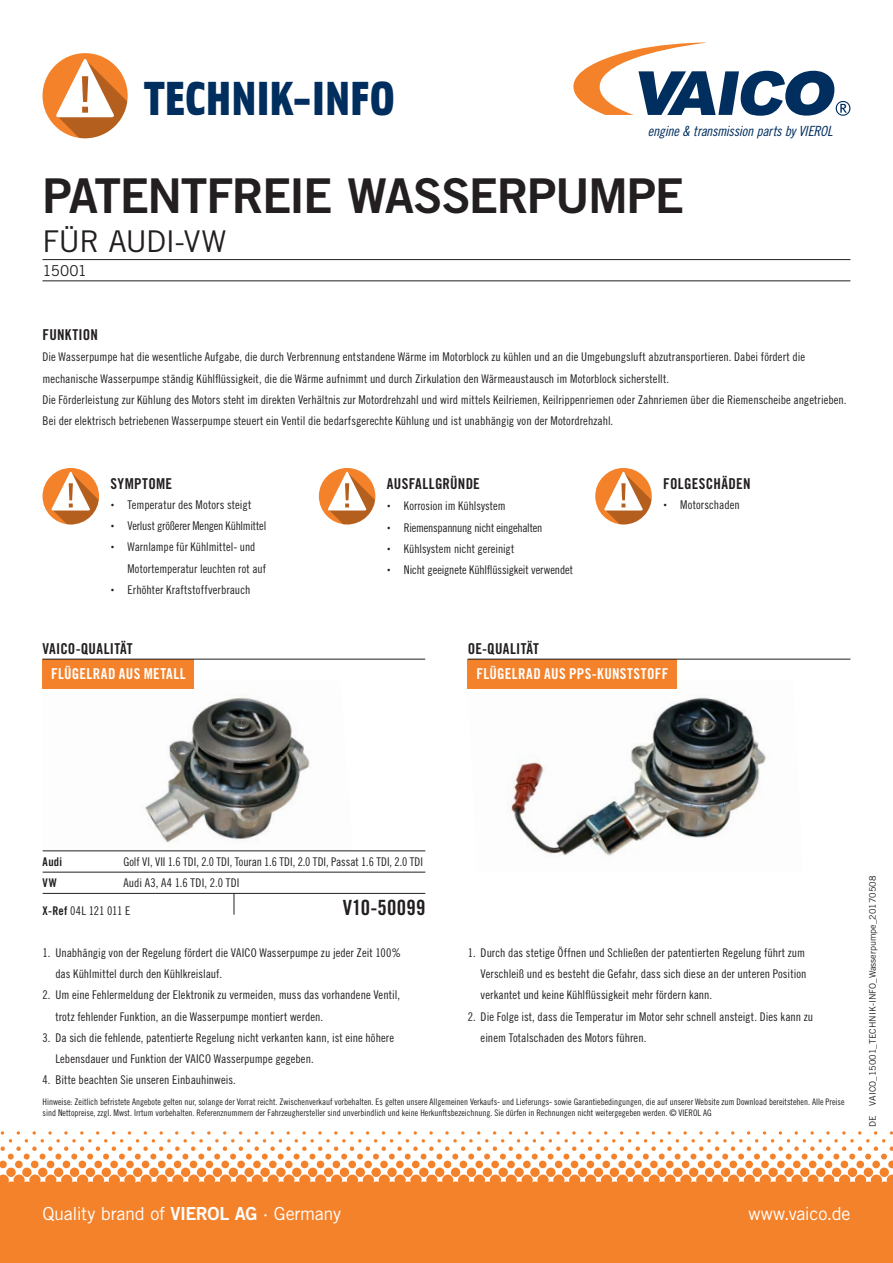
<style>
.page{position:relative;width:893px;height:1263px;background:#fff}
.page>*{position:absolute;margin:0;border:0;box-sizing:border-box;transform-origin:0 0}
.t1{font:48px "Trade Gothic Bold Two";letter-spacing:-.035em;color:#231f20}
.t2{font:48px "Solex Black Lining";letter-spacing:-.015em;color:#002e5e}
.t3{font:30px "Trade Gothic";letter-spacing:-.03em;color:#231f20}
.t4{font:21px "Trade Gothic Bold Cond Twenty";letter-spacing:.01em;color:#231f20}
.t5{font:18px "Trade Gothic";letter-spacing:-.02em;color:#fff}
.t6{font:15px "Trade Gothic Bold Cond Twenty";letter-spacing:.02em;color:#231f20}
.t7{font:15px "Trade Gothic Bold Cond Twenty";letter-spacing:.025em;color:#fff}
.t8{font:15px "Trade Gothic";letter-spacing:-.025em;color:#231f20}
.t9{font:14.1px "Trade Gothic Cond Eighteen Obl";letter-spacing:-.02em;color:#002e5e}
.t10{font:12px/21.3px "Trade Gothic Cond Eighteen";letter-spacing:.005em;color:#231f20}
.t11{font:12px "Trade Gothic Cond Eighteen";letter-spacing:-.015em;color:#231f20}
.t12{font:12px "Trade Gothic Cond Eighteen";letter-spacing:-.02em;color:#231f20}
.t13{font:12px "Trade Gothic Bold Cond Twenty";letter-spacing:.025em;color:#231f20}
.t14{font:9px/10.8px "Trade Gothic Cond Eighteen";color:#231f20}
.t15{font:9px "Trade Gothic";color:#231f20}
.s1{font-family:"Vista Sans OT"}
.s2{font-family:"Trade Gothic Bold Cond Twenty"}
.s3{font-family:"Trade Gothic Bold Two"}
</style>
<div class="page">
<svg style="left:0;top:1131px;width:893px;height:54px"></svg>
<div style="left:0;top:1185px;width:893px;height:78px;background:#f4822b"></div>
<svg style="left:573px;top:43px;width:277px;height:73px"></svg>
<img style="left:510px;top:697px;width:256px;height:159px">
<img style="left:43px;top:697px;width:310px;height:154px">
<div style="left:468px;top:659px;width:209px;height:30px;background:#f4822b"></div>
<div style="left:43px;top:659px;width:151px;height:30px;background:#f4822b"></div>
<hr style="left:43px;top:259px;width:807px;height:1px;background:#231f20">
<hr style="left:43px;top:281px;width:807px;height:1px;background:#231f20">
<div style="left:43px;top:53px;width:85px;height:85px;background:#f4822b;border-radius:50%"></div>
<svg style="left:55px;top:57px;width:73px;height:81px"></svg>
<div style="left:43px;top:468px;width:56px;height:56px;background:#f4822b;border-radius:50%"></div>
<svg style="left:51px;top:471px;width:48px;height:53px"></svg>
<div style="left:319px;top:468px;width:56px;height:56px;background:#f4822b;border-radius:50%"></div>
<svg style="left:327px;top:471px;width:48px;height:53px"></svg>
<div style="left:595px;top:468px;width:57px;height:56px;background:#f4822b;border-radius:50%"></div>
<svg style="left:604px;top:471px;width:48px;height:53px"></svg>
<hr style="left:43px;top:851px;width:191px;height:1px;background:#231f20">
<hr style="left:234px;top:851px;width:191px;height:1px;background:#231f20">
<hr style="left:43px;top:872px;width:191px;height:1px;background:#231f20">
<hr style="left:234px;top:872px;width:191px;height:1px;background:#231f20">
<hr style="left:43px;top:893px;width:191px;height:1px;background:#231f20">
<hr style="left:234px;top:893px;width:191px;height:1px;background:#231f20">
<svg style="left:234px;top:893px;width:1px;height:22px"></svg>
<hr style="left:43px;top:659px;width:382px;height:1px;background:#231f20">
<hr style="left:468px;top:659px;width:382px;height:1px;background:#231f20">
<h1 class="t2" style="left:145px;top:65px;width:252px">TECHNIK-INFO</h1>
<p class="t9" style="left:648px;top:122px;width:186px">engine &amp; transmission parts by VIEROL</p>
<h1 class="t1" style="left:43px;top:166px;width:643px">PATENTFREIE WASSERPUMPE</h1>
<h2 class="t3" style="left:43px;top:223px;width:185px">FÜR AUDI-VW</h2>
<p class="t8" style="left:43px;top:262px;width:46px">15001</p>
<p class="t6" style="left:43px;top:326px;width:57px">FUNKTION</p>
<p class="t10" style="left:43px;top:346px;width:806px">Die Wasserpumpe hat die wesentliche Aufgabe, die durch Verbrennung entstandene Wärme im Motorblock zu kühlen und an die Umgebungsluft abzutransportieren. Dabei fördert die mechanische Wasserpumpe ständig Kühlflüssigkeit, die die Wärme aufnimmt und durch Zirkulation den Wärmeaustausch im Motorblock sicherstellt.<br>Die Förderleistung zur Kühlung des Motors steht im direkten Verhältnis zur Motordrehzahl und wird mittels Keilriemen, Keilrippenriemen oder Zahnriemen über die Riemenscheibe angetrieben.<br>Bei der elektrisch betriebenen Wasserpumpe steuert ein Ventil die bedarfsgerechte Kühlung und ist unabhängig von der Motordrehzahl.</p>
<p class="t6" style="left:110px;top:475px;width:63px">SYMPTOME</p>
<p class="t10" style="left:110px;top:494px;width:142px"><span class="s1">•</span> Temperatur des Motors steigt</p>
<p class="t11" style="left:110px;top:519px;width:157px"><span class="s1">•</span> Verlust größerer Mengen Kühlmittel</p>
<p class="t10" style="left:127px;top:536px;width:140px;text-indent:-17px"><span class="s1">•</span> Warnlampe für Kühlmittel- und<br>Motortemperatur leuchten rot auf</p>
<p class="t10" style="left:110px;top:579px;width:141px"><span class="s1">•</span> Erhöhter Kraftstoffverbrauch</p>
<p class="t6" style="left:387px;top:475px;width:95px">AUSFALLGRÜNDE</p>
<p class="t10" style="left:387px;top:495px;width:120px"><span class="s1">•</span> Korrosion im Kühlsystem</p>
<p class="t12" style="left:387px;top:520px;width:157px"><span class="s1">•</span> Riemenspannung nicht eingehalten</p>
<p class="t10" style="left:387px;top:538px;width:129px"><span class="s1">•</span> Kühlsystem nicht gereinigt</p>
<p class="t10" style="left:387px;top:559px;width:188px"><span class="s1">•</span> Nicht geeignete Kühlflüssigkeit verwendet</p>
<p class="t6" style="left:43px;top:640px;width:92px">VAICO-QUALITÄT</p>
<p class="t6" style="left:468px;top:640px;width:73px">OE-QUALITÄT</p>
<p class="t6" style="left:663px;top:475px;width:89px">FOLGESCHÄDEN</p>
<p class="t10" style="left:663px;top:494px;width:78px"><span class="s1">•</span> Motorschaden</p>
<p class="t7" style="left:51px;top:665px;width:136px">FLÜGELRAD AUS METALL</p>
<p class="t7" style="left:476px;top:665px;width:194px">FLÜGELRAD AUS PPS-KUNSTSTOFF</p>
<p class="t13" style="left:43px;top:855px;width:21px">Audi</p>
<p class="t10" style="left:123px;top:851px;width:301px">Golf VI, VII 1.6 TDI, 2.0 TDI, Touran 1.6 TDI, 2.0 TDI, Passat 1.6 TDI, 2.0 TDI</p>
<p class="t13" style="left:43px;top:876px;width:16px">VW</p>
<p class="t10" style="left:123px;top:872px;width:118px">Audi A3, A4 1.6 TDI, 2.0 TDI</p>
<p class="t10" style="left:43px;top:899px;width:89px"><span class="s2">X-Ref</span> 04L 121 011 E</p>
<h3 class="t4" style="left:343px;top:894px;width:84px">V10-50099</h3>
<p class="t10" style="left:55px;top:942px;width:347px;text-indent:-13px">1. Unabhängig von der Regelung fördert die VAICO Wasserpumpe zu jeder Zeit 100% das Kühlmittel durch den Kühlkreislauf.</p>
<p class="t10" style="left:55px;top:984px;width:346px;text-indent:-13px">2. Um eine Fehlermeldung der Elektronik zu vermeiden, muss das vorhandene Ventil, trotz fehlender Funktion, an die Wasserpumpe montiert werden.</p>
<p class="t10" style="left:55px;top:1027px;width:340px;text-indent:-13px">3. Da sich die fehlende, patentierte Regelung nicht verkanten kann, ist eine höhere<br>Lebensdauer und Funktion der VAICO Wasserpumpe gegeben.</p>
<p class="t10" style="left:43px;top:1069px;width:195px">4. Bitte beachten Sie unseren Einbauhinweis.</p>
<p class="t10" style="left:481px;top:942px;width:327px;text-align:justify;text-indent:-13px">1. Durch das stetige Öffnen und Schließen der patentierten Regelung führt zum Verschleiß und es besteht die Gefahr, dass sich diese an der unteren Position verkantet und keine Kühlflüssigkeit mehr fördern kann.</p>
<p class="t10" style="left:481px;top:1005px;width:334px;text-indent:-13px">2. Die Folge ist, dass die Temperatur im Motor sehr schnell ansteigt. Dies kann zu einem Totalschaden des Motors führen.</p>
<p class="t14" style="left:43px;top:1096px;width:803px">Hinweise: Zeitlich befristete Angebote gelten nur, solange der Vorrat reicht. Zwischenverkauf vorbehalten. Es gelten unsere Allgemeinen Verkaufs- und Lieferungs- sowie Garantiebedingungen, die auf unserer Website zum Download bereitstehen. Alle Preise sind Nettopreise, zzgl. Mwst. Irrtum vorbehalten. Referenznummern der Fahrzeughersteller sind unverbindlich und keine Herkunftsbezeichnung. Sie dürfen in Rechnungen nicht weitergegeben werden. © VIEROL AG</p>
<p class="t15" style="left:867px;top:1106px;width:231px;rotate:-90deg">VAICO_15001_TECHNIK-INFO_Wasserpumpe_20170508</p>
<p class="t15" style="left:867px;top:1127px;width:13px;rotate:-90deg">DE</p>
<h3 class="t5" style="left:43px;top:1203px;width:300px">Quality brand of <span class="s3">VIEROL AG</span> · Germany</h3>
<h3 class="t5" style="left:748px;top:1203px;width:104px">www.vaico.de</h3>
</div>
